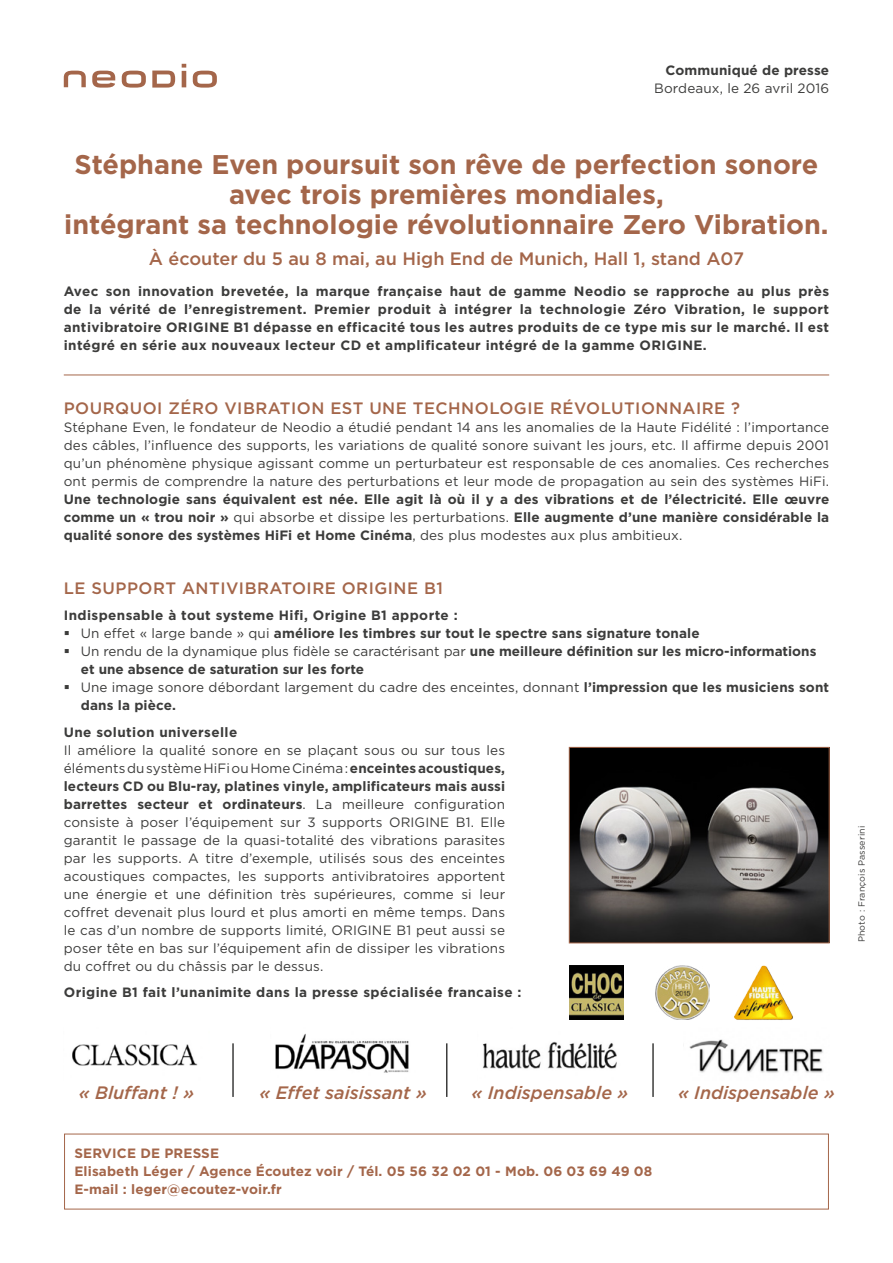
<style>
.page{position:relative;width:893px;height:1263px;background:#fff}
.page>*{position:absolute;margin:0;border:0;box-sizing:border-box;transform-origin:0 0}
.grand_titre_noir{font:700 27px/30px "Gotham";color:#a4664a;text-align:center}
.grand_titre_noir-2{font:italic 500 18px "Gotham";color:#a4664a}
.grand_titre_noir-3{font:500 18px "Gotham";color:#a4664a}
.titre{font:500 16.5px "Gotham";letter-spacing:.03em;color:#a4664a}
.texte_noir{font:13.5px/18px "Gotham";letter-spacing:.01em;color:#3c3c3b;text-align:justify}
.sous_titre_noir{font:700 13.5px/18px "Gotham";letter-spacing:.03em;color:#3c3c3b;text-align:justify}
.sous_titre_noir-2{font:700 13.5px/18px "Gotham";color:#3c3c3b}
.texte_epais_noir{font:700 13.5px "Gotham";letter-spacing:.01em;color:#a4664a}
.sous_titre_noir-3{font:700 13.5px "Gotham";letter-spacing:.01em;color:#3c3c3b}
.texte_noir-2{font:700 13.5px "Gotham";letter-spacing:.01em;color:#3c3c3b}
.texte_noir-3{font:9px "Gotham";letter-spacing:.01em;color:#3c3c3b}
.s1{font-weight:700}
.s2{font-weight:400}
</style>
<div class="page">
<svg style="left:92px;top:71px;width:23px;height:17px"></svg>
<svg style="left:64px;top:71px;width:22px;height:16px"></svg>
<svg style="left:193px;top:71px;width:24px;height:17px"></svg>
<svg style="left:122px;top:71px;width:24px;height:17px"></svg>
<svg style="left:182px;top:64px;width:4px;height:23px"></svg>
<svg style="left:152px;top:71px;width:23px;height:17px"></svg>
<hr style="left:64px;top:375px;width:765px;height:1px;background:#a4664a">
<img style="left:571px;top:749px;width:257px;height:192px">
<div style="left:569px;top:747px;width:261px;height:196px;border:1px solid #a4664a"></div>
<img style="left:72px;top:1044px;width:126px;height:22px">
<img style="left:275px;top:1033px;width:134px;height:40px">
<img style="left:483px;top:1041px;width:134px;height:28px">
<img style="left:689px;top:1039px;width:134px;height:34px">
<hr style="left:232px;top:1043px;width:2px;height:54px;background:#3c3c3b">
<hr style="left:446px;top:1043px;width:1px;height:54px;background:#3c3c3b">
<hr style="left:652px;top:1043px;width:2px;height:54px;background:#3c3c3b">
<img style="left:655px;top:966px;width:54px;height:54px">
<img style="left:569px;top:966px;width:54px;height:54px">
<img style="left:734px;top:965px;width:59px;height:55px">
<p class="texte_noir-2" style="left:665px;top:61px;width:165px">Communiqué de presse</p>
<p class="texte_noir" style="left:654px;top:79px;width:177px">Bordeaux, le 26 avril 2016</p>
<p class="grand_titre_noir" style="left:64px;top:149px;width:766px">Stéphane Even poursuit son rêve de perfection sonore avec trois premières mondiales,<br>intégrant sa technologie révolutionnaire Zero Vibration.</p>
<p class="grand_titre_noir-3" style="left:149px;top:247px;width:597px">À écouter du 5 au 8 mai, au High End de Munich, Hall 1, stand A07</p>
<p class="sous_titre_noir" style="left:64px;top:282px;width:767px">Avec son innovation brevetée, la marque française haut de gamme Neodio se rapproche au plus près de la vérité de l’enregistrement. Premier produit à intégrer la technologie Zéro Vibration, le support antivibratoire ORIGINE B1 dépasse en efficacité tous les autres produits de ce type mis sur le marché. Il est intégré en série aux nouveaux lecteur CD et amplificateur intégré de la gamme ORIGINE.</p>
<p class="titre" style="left:64px;top:397px;width:678px">POURQUOI ZÉRO VIBRATION EST UNE TECHNOLOGIE RÉVOLUTIONNAIRE ?</p>
<p class="texte_noir" style="left:64px;top:418px;width:767px">Stéphane Even, le fondateur de Neodio a étudié pendant 14 ans les anomalies de la Haute Fidélité : l’importance des câbles, l’influence des supports, les variations de qualité sonore suivant les jours, etc. Il affirme depuis 2001 qu’un phénomène physique agissant comme un perturbateur est responsable de ces anomalies. Ces recherches ont permis de comprendre la nature des perturbations et leur mode de propagation au sein des systèmes HiFi.<br><span class="s1">Une technologie sans équivalent est née. Elle agit là où il y a des vibrations et de l’électricité. Elle œuvre comme un « trou noir »</span> qui absorbe et dissipe les perturbations. <span class="s1">Elle augmente d’une manière considérable la qualité sonore des systèmes HiFi et Home Cinéma</span>, des plus modestes aux plus ambitieux.</p>
<p class="titre" style="left:64px;top:577px;width:381px">LE SUPPORT ANTIVIBRATOIRE ORIGINE B1</p>
<p class="sous_titre_noir" style="left:64px;top:606px;width:395px">Indispensable à tout systeme Hifi, Origine B1 apporte :</p>
<p class="sous_titre_noir-3" style="left:81px;top:624px;width:620px"><span class="s2">Un effet « large bande » qui</span> améliore les timbres sur tout le spectre sans signature tonale</p>
<p class="sous_titre_noir-2" style="left:81px;top:642px;width:737px"><span class="s2">Un rendu de la dynamique plus fidèle se caractérisant par</span> une meilleure définition sur les micro-informations et une absence de saturation sur les forte</p>
<p class="texte_noir" style="left:81px;top:678px;width:750px">Une image sonore débordant largement du cadre des enceintes, donnant <span class="s1">l’impression que les musiciens sont dans la pièce.</span></p>
<p class="sous_titre_noir" style="left:64px;top:723px;width:175px">Une solution universelle</p>
<p class="texte_noir" style="left:64px;top:741px;width:443px">Il améliore la qualité sonore en se plaçant sous ou sur tous les éléments du système HiFi ou Home Cinéma : <span class="s1">enceintes acoustiques, lecteurs CD ou Blu-ray, platines vinyle, amplificateurs mais aussi barrettes secteur et ordinateurs</span>. La meilleure configuration consiste à poser l’équipement sur 3 supports ORIGINE B1. Elle garantit le passage de la quasi-totalité des vibrations parasites par les supports. A titre d’exemple, utilisés sous des enceintes acoustiques compactes, les supports antivibratoires apportent une énergie et une définition très supérieures, comme si leur coffret devenait plus lourd et plus amorti en même temps. Dans le cas d’un nombre de supports limité, ORIGINE B1 peut aussi se poser tête en bas sur l’équipement afin de dissiper les vibrations du coffret ou du châssis par le dessus.</p>
<p class="sous_titre_noir" style="left:64px;top:983px;width:459px">Origine B1 fait l’unanimite dans la presse spécialisée francaise :</p>
<p class="texte_noir-3" style="left:856px;top:942px;width:118px;rotate:-90deg">Photo : François Passerini</p>
<p class="grand_titre_noir-2" style="left:79px;top:1081px;width:117px">« Bluffant ! »</p>
<p class="grand_titre_noir-2" style="left:259px;top:1081px;width:169px">« Effet saisissant »</p>
<p class="grand_titre_noir-2" style="left:472px;top:1081px;width:158px">« Indispensable »</p>
<p class="grand_titre_noir-2" style="left:678px;top:1081px;width:158px">« Indispensable »</p>
<p class="texte_epais_noir" style="left:74px;top:1144px;width:146px">SERVICE DE PRESSE</p>
<p class="texte_epais_noir" style="left:74px;top:1162px;width:579px">Elisabeth Léger / Agence Écoutez voir / Tél. 05 56 32 02 01 - Mob. 06 03 69 49 08</p>
<p class="texte_epais_noir" style="left:74px;top:1180px;width:209px">E-mail : leger@ecoutez-voir.fr</p>
</div>
